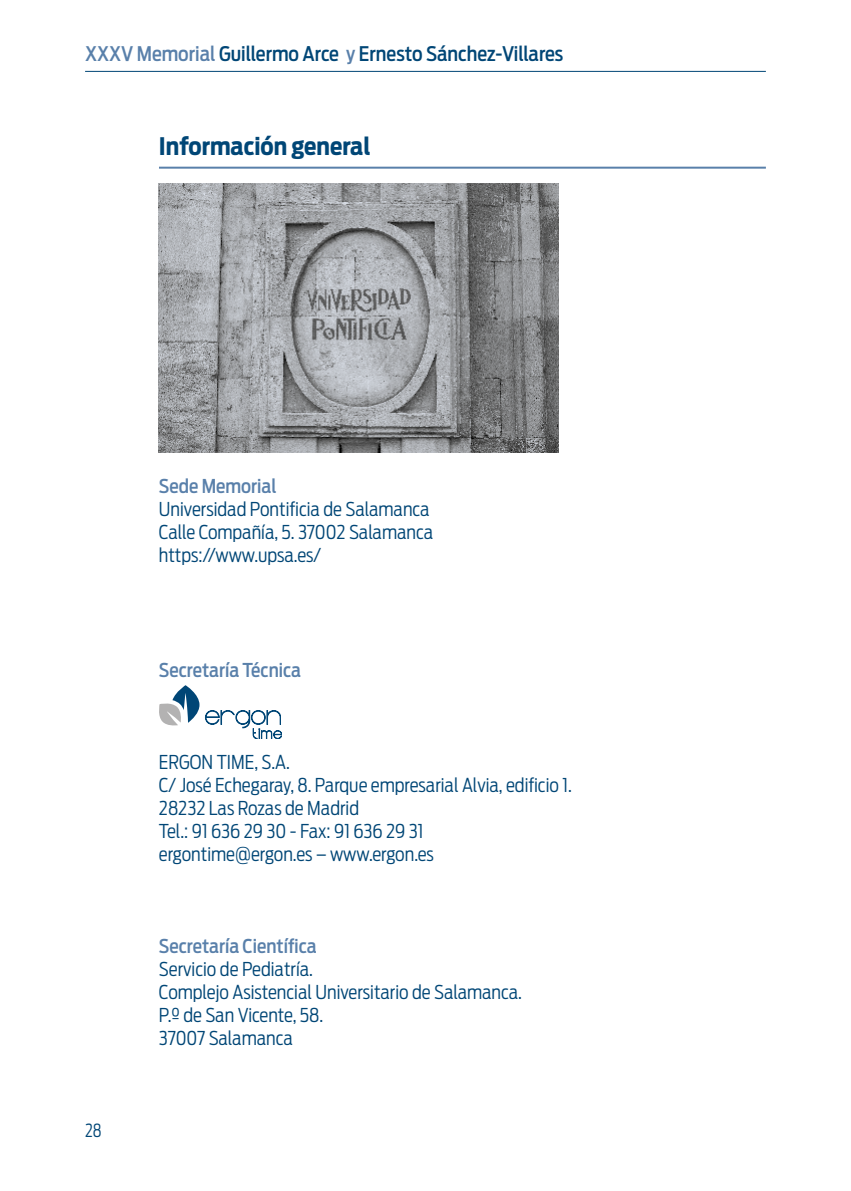
<style>
.page{position:relative;width:851px;height:1191px;background:#fff}
.page>*{position:absolute;margin:0;border:0;box-sizing:border-box;transform-origin:0 0}
.t1{font:700 24px "Ford Antenna Cond";color:#004676}
.t2{font:500 20px "Ford Antenna Cond";color:#004676}
.t3{font:300 19px/23px "Ford Antenna Cond";color:#004676}
.t4{font:500 19px "Ford Antenna Cond";color:#5980aa}
.t5{font:300 18px "Ford Antenna Cond";color:#004676;scale:.9 1}
.s1{color:#5980aa}
</style>
<div class="page">
<hr style="left:85px;top:71px;width:680px;height:1px;background:#004676">
<hr style="left:159px;top:167px;width:606px;height:2px;background:#5980aa">
<img style="left:159px;top:184px;width:399px;height:268px">
<svg style="left:159px;top:685px;width:40px;height:41px"></svg>
<svg style="left:205px;top:710px;width:77px;height:29px"></svg>
<p class="t2" style="left:85px;top:37px;width:479px"><span class="s1">XXXV Memorial</span> Guillermo Arce <span class="s1">y</span> Ernesto Sánchez-Villares</p>
<p class="t1" style="left:159px;top:125px;width:213px">Información general</p>
<p class="t4" style="left:159px;top:469px;width:119px">Sede Memorial</p>
<p class="t3" style="left:159px;top:495px;width:276px">Universidad Pontificia de Salamanca<br>Calle Compañía, 5. 37002 Salamanca https://www.upsa.es/</p>
<p class="t4" style="left:159px;top:653px;width:144px">Secretaría Técnica</p>
<p class="t3" style="left:159px;top:748px;width:414px">ERGON TIME, S.A.<br>C/ José Echegaray, 8. Parque empresarial Alvia, edificio 1.<br>28232 Las Rozas de Madrid<br>Tel.: 91 636 29 30 - Fax: 91 636 29 31 ergontime@ergon.es – www.ergon.es</p>
<p class="t5" style="left:85px;top:1115px;width:20px">28</p>
<p class="t4" style="left:159px;top:929px;width:159px">Secretaría Científica</p>
<p class="t3" style="left:159px;top:955px;width:364px">Servicio de Pediatría.<br>Complejo Asistencial Universitario de Salamanca.<br>P.º de San Vicente, 58.<br>37007 Salamanca</p>
</div>
